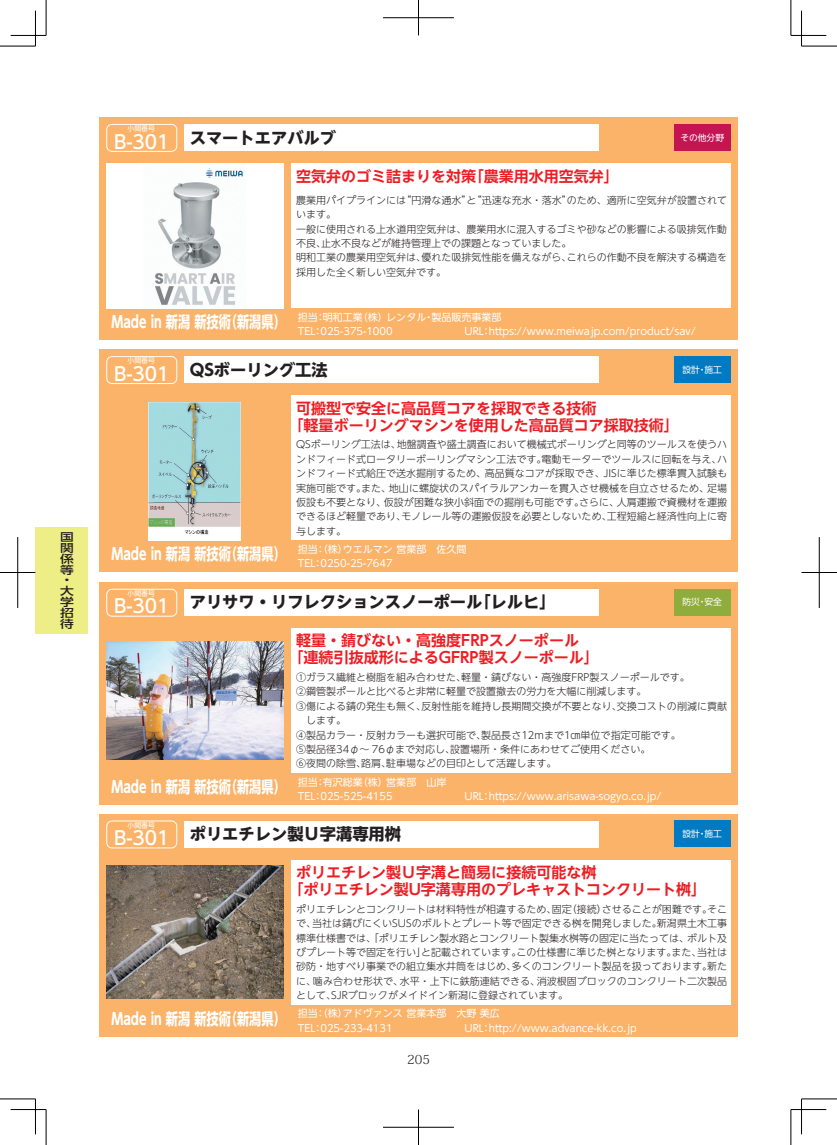
<style>
.page{position:relative;width:837px;height:1145px;background:#fff}
.page>*{position:absolute;margin:0;border:0;box-sizing:border-box;transform-origin:0 0}
.t1{font:700 16.25px "UD Shin Go NT Pro";color:#231f20}
.t2{font:700 16.25px "UD Shin Go NT Pro";color:#fff;scale:.75 1}
.t3{font:700 15px/16.9px "UD Shin Go NT Pro De";color:#ee1d23}
.t4{font:300 12.5px "Koz Min Pro";color:#231f20}
.t5{font:500 11px/10.9px "UD Shin Go Pro";color:#231f20;scale:1.25 1}
.t6{font:300 10px/14.4px "UD Shin Go NT Pro";color:#231f20;text-align:justify}
.t7{font:10px "UD Shin Go NT Pro";color:#fff}
.t8{font:8.75px "UD Shin Go NT Pro";color:#fff}
.t9{font:6.88px "UD Shin Go NT Pro";color:#fff}
.s1{font-weight:500;font-size:18.75px;color:#fff}
</style>
<div class="page">
<div style="left:99px;top:813px;width:638px;height:223px;background:#fbb369"></div>
<div style="left:106px;top:820px;width:71px;height:28px;border:1px solid #fff;border-radius:5px"></div>
<div style="left:291px;top:859px;width:439px;height:145px;background:#fff"></div>
<div style="left:184px;top:820px;width:415px;height:27px;background:#fff"></div>
<div style="left:673px;top:820px;width:57px;height:27px;background:#007ac2"></div>
<img style="left:106px;top:865px;width:177px;height:133px">
<div style="left:99px;top:582px;width:638px;height:223px;background:#fbb369"></div>
<div style="left:106px;top:589px;width:71px;height:27px;border:1px solid #fff;border-radius:5px"></div>
<div style="left:291px;top:628px;width:439px;height:145px;background:#fff"></div>
<div style="left:184px;top:589px;width:415px;height:26px;background:#fff"></div>
<div style="left:673px;top:589px;width:57px;height:26px;background:#8fad3d"></div>
<img style="left:106px;top:641px;width:177px;height:118px">
<div style="left:99px;top:349px;width:638px;height:223px;background:#fbb369"></div>
<div style="left:106px;top:356px;width:71px;height:28px;border:1px solid #fff;border-radius:5px"></div>
<div style="left:291px;top:395px;width:439px;height:145px;background:#fff"></div>
<div style="left:184px;top:356px;width:415px;height:27px;background:#fff"></div>
<div style="left:673px;top:356px;width:57px;height:27px;background:#007ac2"></div>
<img style="left:148px;top:402px;width:92px;height:138px">
<div style="left:99px;top:117px;width:638px;height:223px;background:#fbb369"></div>
<div style="left:106px;top:124px;width:71px;height:28px;border:1px solid #fff;border-radius:5px"></div>
<div style="left:291px;top:163px;width:439px;height:145px;background:#fff"></div>
<div style="left:184px;top:124px;width:415px;height:27px;background:#fff"></div>
<div style="left:673px;top:124px;width:57px;height:27px;background:#c41552"></div>
<div style="left:106px;top:163px;width:177px;height:145px;background:#fff"></div>
<img style="left:155px;top:168px;width:88px;height:137px">
<div style="left:35px;top:527px;width:53px;height:106px;background:#eeee86"></div>
<hr style="left:0;top:46px;width:35px;height:1px;background:#000">
<hr style="left:801px;top:46px;width:35px;height:1px;background:#000">
<hr style="left:0;top:1098px;width:35px;height:1px;background:#000">
<hr style="left:801px;top:1098px;width:35px;height:1px;background:#000">
<hr style="left:46px;top:0;width:1px;height:35px;background:#000">
<hr style="left:46px;top:1109px;width:1px;height:35px;background:#000">
<hr style="left:790px;top:0;width:1px;height:35px;background:#000">
<hr style="left:790px;top:1109px;width:1px;height:35px;background:#000">
<hr style="left:11px;top:35px;width:35px;height:1px;background:#000">
<hr style="left:790px;top:35px;width:36px;height:1px;background:#000">
<hr style="left:11px;top:1109px;width:35px;height:1px;background:#000">
<hr style="left:790px;top:1109px;width:36px;height:1px;background:#000">
<hr style="left:35px;top:11px;width:1px;height:35px;background:#000">
<hr style="left:35px;top:1098px;width:1px;height:36px;background:#000">
<hr style="left:801px;top:11px;width:1px;height:35px;background:#000">
<hr style="left:801px;top:1098px;width:1px;height:36px;background:#000">
<hr style="left:383px;top:18px;width:71px;height:1px;background:#000">
<hr style="left:418px;top:0;width:1px;height:35px;background:#000">
<hr style="left:383px;top:1127px;width:71px;height:1px;background:#000">
<hr style="left:418px;top:1109px;width:1px;height:35px;background:#000">
<hr style="left:0;top:572px;width:35px;height:1px;background:#000">
<hr style="left:18px;top:537px;width:1px;height:71px;background:#000">
<hr style="left:801px;top:572px;width:35px;height:1px;background:#000">
<hr style="left:818px;top:537px;width:1px;height:71px;background:#000">
<p class="t5" style="left:60px;top:531px;width:12px">国関係等・大学招待</p>
<p class="t9" style="left:127px;top:123px;width:29px">小間番号</p>
<h1 class="t1" style="left:114px;top:124px;width:223px"><span class="s1">B-301</span> スマートエアバルブ</h1>
<h2 class="t3" style="left:296px;top:167px;width:324px">空気弁のゴミ詰まりを対策「農業用水用空気弁」</h2>
<p class="t8" style="left:680px;top:130px;width:45px">その他分野</p>
<h1 class="t2" style="left:111px;top:308px;width:234px">Made in 新潟 新技術（新潟県）</h1>
<p class="t6" style="left:296px;top:192px;width:432px;text-align:left">農業用パイプラインには“円滑な通水”と“迅速な充水・落水”のため、適所に空気弁が設置されています。<br>一般に使用される上水道用空気弁は、農業用水に混入するゴミや砂などの影響による吸排気作動不良、止水不良などが維持管理上での課題となっていました。<br>明和工業の農業用空気弁は、優れた吸排気性能を備えながら、これらの作動不良を解決する構造を採用した全く新しい空気弁です。</p>
<p class="t7" style="left:298px;top:309px;width:205px">担当：明和工業（株）レンタル・製品販売事業部</p>
<p class="t7" style="left:298px;top:323px;width:96px">TEL：025-375-1000</p>
<p class="t7" style="left:464px;top:323px;width:233px">URL：https://www.meiwajp.com/product/sav/</p>
<p class="t9" style="left:127px;top:355px;width:29px">小間番号</p>
<h1 class="t1" style="left:114px;top:356px;width:215px"><span class="s1">B-301</span> QSボーリング工法</h1>
<h2 class="t3" style="left:288px;top:399px;width:391px;text-indent:8px">可搬型で安全に高品質コアを採取できる技術<br>「軽量ボーリングマシンを使用した高品質コア採取技術」</h2>
<p class="t8" style="left:682px;top:362px;width:41px">設計・施工</p>
<h1 class="t2" style="left:111px;top:541px;width:234px">Made in 新潟 新技術（新潟県）</h1>
<p class="t6" style="left:296px;top:437px;width:432px">QSボーリング工法は、地盤調査や盛土調査において機械式ボーリングと同等のツールスを使うハンドフィード式ロータリーボーリングマシン工法です。電動モーターでツールスに回転を与え、ハンドフィード式給圧で送水掘削するため、高品質なコアが採取でき、JISに準じた標準貫入試験も実施可能です。また、地山に螺旋状のスパイラルアンカーを貫入させ機械を自立させるため、足場仮設も不要となり、仮設が困難な狭小斜面での掘削も可能です。さらに、人肩運搬で資機材を運搬できるほど軽量であり、モノレール等の運搬仮設を必要としないため、工程短縮と経済性向上に寄与します。</p>
<p class="t7" style="left:298px;top:541px;width:170px">担当：（株）ウエルマン 営業部　佐久間</p>
<p class="t7" style="left:298px;top:555px;width:96px">TEL：0250-25-7647</p>
<p class="t9" style="left:127px;top:588px;width:29px">小間番号</p>
<h1 class="t1" style="left:114px;top:589px;width:443px"><span class="s1">B-301</span> アリサワ・リフレクションスノーポール「レルヒ」</h1>
<h2 class="t3" style="left:288px;top:632px;width:311px;text-indent:8px">軽量・錆びない・高強度FRPスノーポール<br>「連続引抜成形によるGFRP製スノーポール」</h2>
<p class="t8" style="left:682px;top:595px;width:41px">防災・安全</p>
<h1 class="t2" style="left:111px;top:773px;width:234px">Made in 新潟 新技術（新潟県）</h1>
<p class="t6" style="left:296px;top:669px;width:395px">①ガラス繊維と樹脂を組み合わせた、軽量・錆びない・高強度FRP製スノーポールです。</p>
<p class="t6" style="left:296px;top:684px;width:351px">②鋼管製ポールと比べると非常に軽量で設置撤去の労力を大幅に削減します。</p>
<p class="t6" style="left:296px;top:698px;width:432px">③傷による錆の発生も無く、反射性能を維持し長期間交換が不要となり、交換コストの削減に貢献</p>
<p class="t6" style="left:306px;top:712px;width:41px">します。</p>
<p class="t6" style="left:296px;top:727px;width:386px">④製品カラー・反射カラーも選択可能で、製品長さ12mまで1㎝単位で指定可能です。</p>
<p class="t6" style="left:296px;top:741px;width:355px">⑤製品径34φ～ 76φまで対応し、設置場所・条件にあわせてご使用ください。</p>
<p class="t6" style="left:296px;top:756px;width:261px">⑥夜間の除雪、路肩、駐車場などの目印として活躍します。</p>
<p class="t7" style="left:298px;top:773px;width:150px">担当：有沢総業（株）営業部　山岸</p>
<p class="t7" style="left:298px;top:788px;width:96px">TEL：025-525-4155</p>
<p class="t7" style="left:464px;top:788px;width:198px">URL：https://www.arisawa-sogyo.co.jp/</p>
<p class="t9" style="left:127px;top:819px;width:29px">小間番号</p>
<h1 class="t1" style="left:114px;top:820px;width:288px"><span class="s1">B-301</span> ポリエチレン製Ｕ字溝専用桝</h1>
<p class="t8" style="left:682px;top:826px;width:41px">設計・施工</p>
<h2 class="t3" style="left:288px;top:863px;width:419px;text-indent:8px">ポリエチレン製Ｕ字溝と簡易に接続可能な桝<br>「ポリエチレン製U字溝専用のプレキャストコンクリート桝」</h2>
<h1 class="t2" style="left:111px;top:1005px;width:234px">Made in 新潟 新技術（新潟県）</h1>
<p class="t6" style="left:296px;top:901px;width:432px">ポリエチレンとコンクリートは材料特性が相違するため、固定（接続）させることが困難です。そこで、当社は錆びにくいSUSのボルトとプレート等で固定できる桝を開発しました。新潟県土木工事標準仕様書では、「ポリエチレン製水路とコンクリート製集水桝等の固定に当たっては、ボルト及びプレート等で固定を行い」と記載されています。この仕様書に準じた桝となります。また、当社は砂防・地すべり事業での組立集水井筒をはじめ、多くのコンクリート製品を扱っております。新たに、噛み合わせ形状で、水平・上下に鉄筋連結できる、消波根固ブロックのコンクリート二次製品として、SJRブロックがメイドイン新潟に登録されています。</p>
<p class="t7" style="left:298px;top:1005px;width:203px">担当：（株）アドヴァンス 営業本部　大野 美広</p>
<p class="t7" style="left:298px;top:1019px;width:96px">TEL：025-233-4131</p>
<p class="t7" style="left:464px;top:1019px;width:174px">URL：http://www.advance-kk.co.jp</p>
<p class="t4" style="left:407px;top:1050px;width:24px">205</p>
</div>
